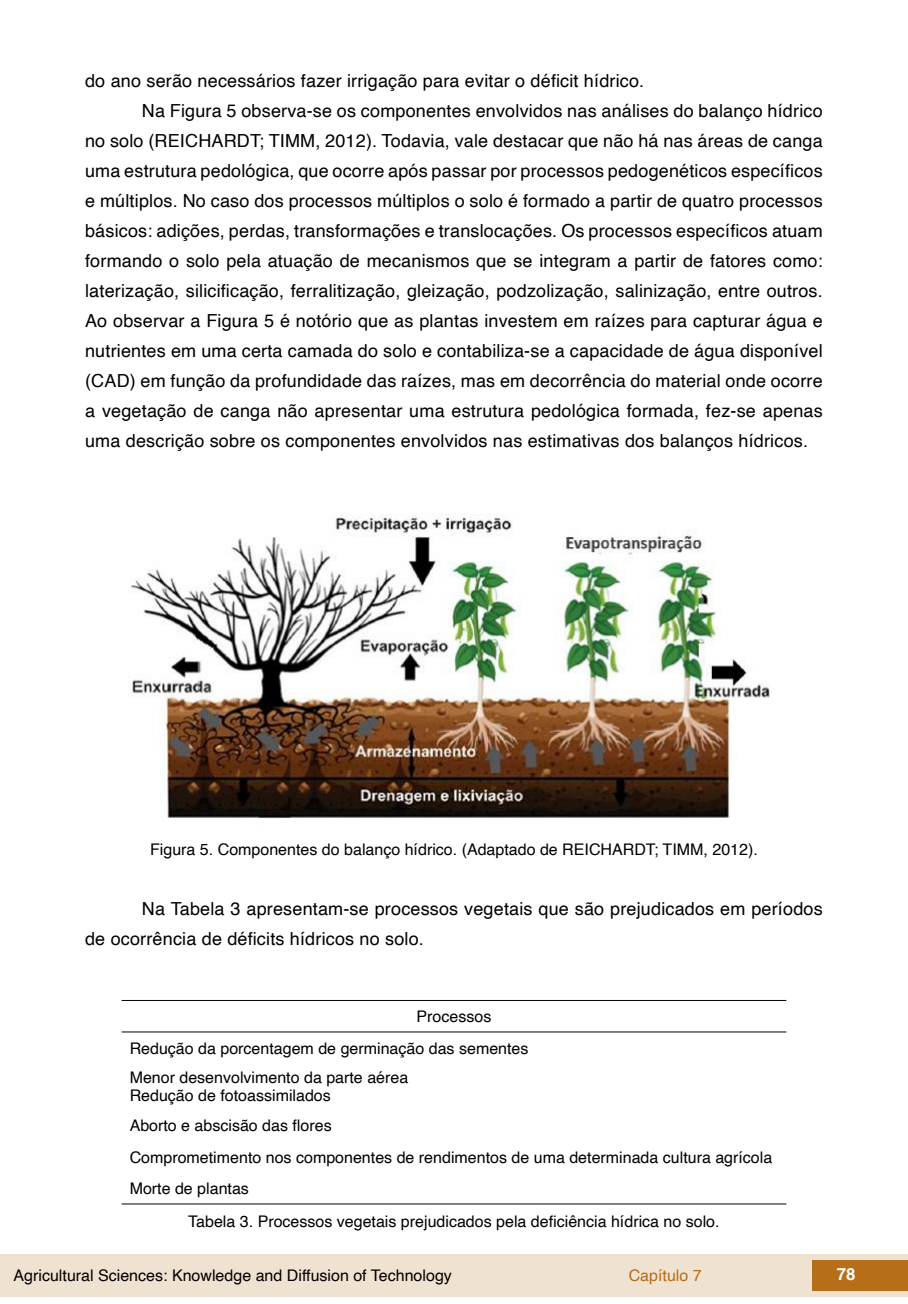
<style>
.page{position:relative;width:908px;height:1304px;background:#fff}
.page>*{position:absolute;margin:0;border:0;box-sizing:border-box;transform-origin:0 0}
.t1{font:18px/30px "Helvetica";letter-spacing:.01em;color:#000}
.t2{font:700 16.8px "Helvetica";color:#fff}
.t3{font:16px/31.6px "Helvetica";color:#000}
.t4{font:16px "Helvetica";color:#b66e19}
</style>
<div class="page">
<div style="left:0;top:1254px;width:906px;height:43px;background:#f0e2d1"></div>
<div style="left:812px;top:1261px;width:95px;height:30px;background:#b66e19"></div>
<img style="left:128px;top:513px;width:642px;height:305px">
<hr style="left:122px;top:1203px;width:664px;height:1px;background:#000">
<hr style="left:122px;top:1000px;width:664px;height:1px;background:#000">
<hr style="left:122px;top:1031px;width:664px;height:1px;background:#000">
<p class="t1" style="left:85px;top:66px;width:560px">do ano serão necessários fazer irrigação para evitar o déficit hídrico.</p>
<p class="t1" style="left:142px;top:96px;width:682px">Na Figura 5 observa-se os componentes envolvidos nas análises do balanço hídrico</p>
<p class="t1" style="left:85px;top:126px;width:738px">no solo (REICHARDT; TIMM, 2012). Todavia, vale destacar que não há nas áreas de canga</p>
<p class="t1" style="left:85px;top:156px;width:738px">uma estrutura pedológica, que ocorre após passar por processos pedogenéticos específicos</p>
<p class="t1" style="left:85px;top:186px;width:738px">e múltiplos. No caso dos processos múltiplos o solo é formado a partir de quatro processos</p>
<p class="t1" style="left:85px;top:216px;width:738px">básicos: adições, perdas, transformações e translocações. Os processos específicos atuam</p>
<p class="t1" style="left:85px;top:246px;width:738px">formando o solo pela atuação de mecanismos que se integram a partir de fatores como:</p>
<p class="t1" style="left:85px;top:276px;width:738px">laterização, silicificação, ferralitização, gleização, podzolização, salinização, entre outros.</p>
<p class="t1" style="left:85px;top:306px;width:738px">Ao observar a Figura 5 é notório que as plantas investem em raízes para capturar água e</p>
<p class="t1" style="left:85px;top:336px;width:738px">nutrientes em uma certa camada do solo e contabiliza-se a capacidade de água disponível</p>
<p class="t1" style="left:85px;top:366px;width:738px">(CAD) em função da profundidade das raízes, mas em decorrência do material onde ocorre</p>
<p class="t1" style="left:85px;top:396px;width:738px">a vegetação de canga não apresentar uma estrutura pedológica formada, fez-se apenas</p>
<p class="t1" style="left:85px;top:427px;width:724px">uma descrição sobre os componentes envolvidos nas estimativas dos balanços hídricos.</p>
<p class="t3" style="left:150px;top:834px;width:609px">Figura 5. Componentes do balanço hídrico. (Adaptado de REICHARDT; TIMM, 2012).</p>
<p class="t1" style="left:85px;top:894px;width:738px;text-indent:57px">Na Tabela 3 apresentam-se processos vegetais que são prejudicados em períodos de ocorrência de déficits hídricos no solo.</p>
<p class="t3" style="left:130px;top:1001px;width:400px;text-indent:287px">Processos<br>Redução da porcentagem de germinação das sementes</p>
<p class="t3" style="left:130px;top:1069px;width:280px;line-height:18px">Menor desenvolvimento da parte aérea<br>Redução de fotoassimilados</p>
<p class="t3" style="left:130px;top:1110px;width:203px">Aborto e abscisão das flores</p>
<p class="t3" style="left:130px;top:1142px;width:644px">Comprometimento nos componentes de rendimentos de uma determinada cultura agrícola</p>
<p class="t3" style="left:130px;top:1173px;width:121px">Morte de plantas</p>
<p class="t3" style="left:188px;top:1206px;width:532px">Tabela 3. Processos vegetais prejudicados pela deficiência hídrica no solo.</p>
<p class="t3" style="left:14px;top:1260px;width:439px">Agricultural Sciences: Knowledge and Diffusion of Technology</p>
<p class="t4" style="left:628px;top:1263px;width:74px">Capítulo 7</p>
<p class="t2" style="left:836px;top:1264px;width:20px">78</p>
</div>
